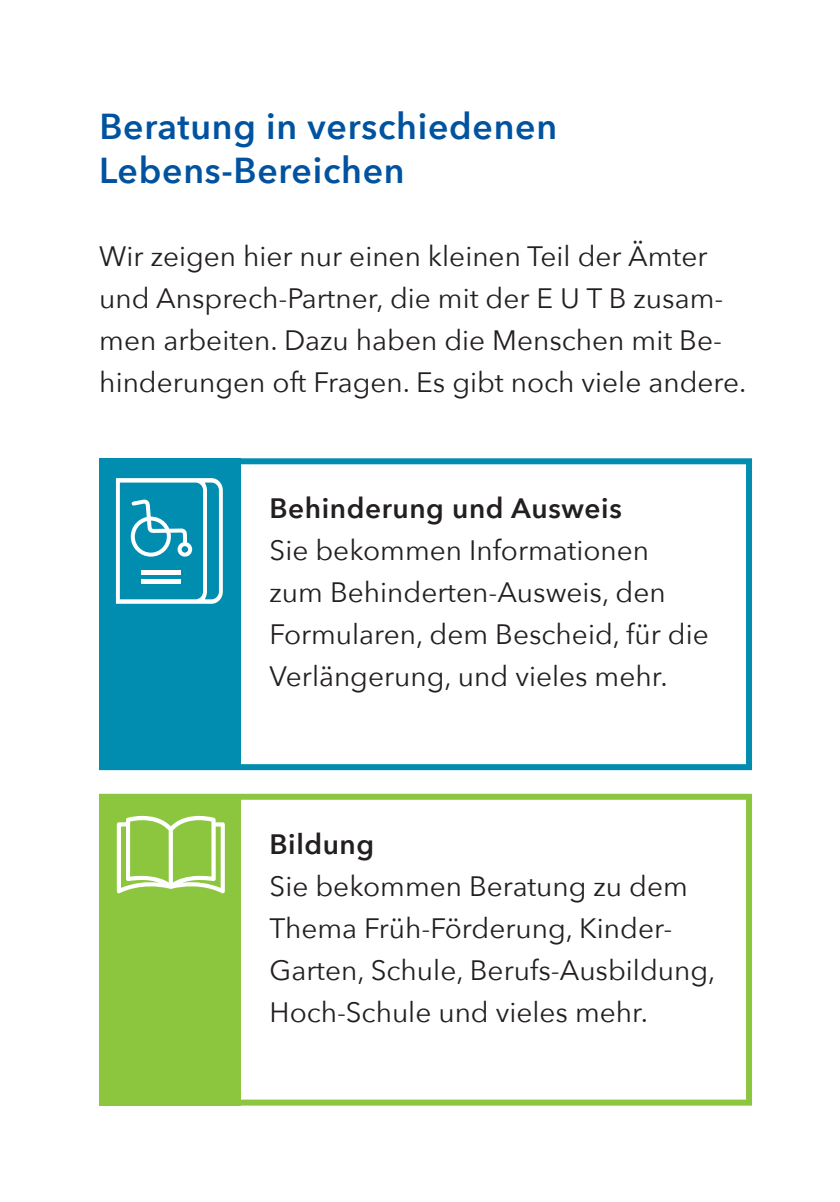
<style>
.page{position:relative;width:840px;height:1202px;background:#fff}
.page>*{position:absolute;margin:0;border:0;box-sizing:border-box;transform-origin:0 0}
.t1{font:600 36px/43.2px "Avenir Next";letter-spacing:.02em;color:#0153a0}
.t2{font:28px/42px "Avenir Next";color:#231f20}
.t3{font:600 28px "Avenir Next";letter-spacing:.02em;color:#231f20}
</style>
<div class="page">
<div style="left:99px;top:458px;width:652px;height:312px;border:6px solid #008db0"></div>
<div style="left:99px;top:458px;width:142px;height:312px;background:#008db0"></div>
<div style="left:99px;top:794px;width:652px;height:312px;border:6px solid #8bc63e"></div>
<div style="left:99px;top:794px;width:142px;height:312px;background:#8bc63e"></div>
<svg style="left:115px;top:478px;width:108px;height:126px"></svg>
<div style="left:131px;top:517px;width:40px;height:40px;border:4px solid #fff;border-radius:50%"></div>
<div style="left:177px;top:542px;width:15px;height:15px;border:4px solid #fff;border-radius:50%"></div>
<div style="left:142px;top:579px;width:39px;height:5px;background:#fff"></div>
<svg style="left:117px;top:816px;width:108px;height:77px"></svg>
<h2 class="t1" style="left:99px;top:104px;width:459px">Beratung in verschiedenen<br>Lebens-Bereichen</h2>
<p class="t2" style="left:99px;top:234px;width:648px">Wir zeigen hier nur einen kleinen Teil der Ämter und Ansprech-Partner, die mit der E U T B zusam&shy;men arbeiten. Dazu haben die Menschen mit Be&shy;hinderungen oft Fragen. Es gibt noch viele andere.</p>
<h3 class="t3" style="left:269px;top:484px;width:353px">Behinderung und Ausweis</h3>
<p class="t2" style="left:269px;top:528px;width:440px">Sie bekommen Informationen zum Behinderten-Ausweis, den<br>Formularen, dem Bescheid, für die<br>Verlängerung, und vieles mehr.</p>
<h3 class="t3" style="left:269px;top:820px;width:106px">Bildung</h3>
<p class="t2" style="left:269px;top:864px;width:447px">Sie bekommen Beratung zu dem<br>Thema Früh-Förderung, Kinder-<br>Garten, Schule, Berufs-Ausbildung,<br>Hoch-Schule und vieles mehr.</p>
</div>
